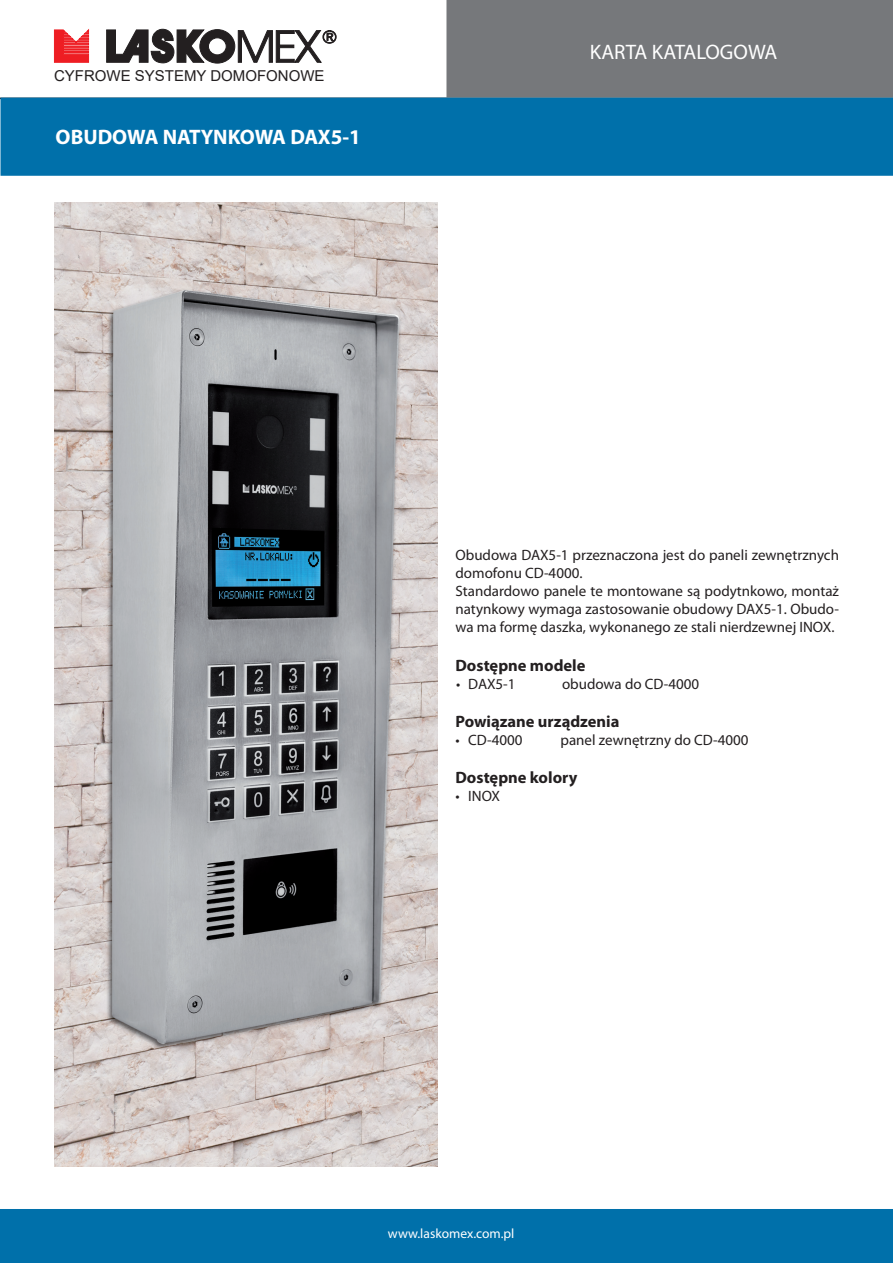
<style>
.page{position:relative;width:893px;height:1263px;background:#fff}
.page>*{position:absolute;margin:0;border:0;box-sizing:border-box;transform-origin:0 0}
.t1{font:700 21px "Myriad Pro";letter-spacing:-.005em;color:#fff}
.t2{font:21px "Myriad Pro";color:#fff}
.t3{font:700 16.5px "Myriad Pro";color:#231f20}
.t4{font:15px/18px "Myriad Pro";color:#231f20}
.t5{font:15px "Arial";color:#231f20}
.t6{font:13.5px "Myriad Pro";color:#fff}
</style>
<div class="page">
<svg style="left:54px;top:30px;width:35px;height:33px"></svg>
<svg style="left:106px;top:29px;width:230px;height:34px"></svg>
<div style="left:0;top:1209px;width:893px;height:54px;background:#0070aa"></div>
<div style="left:447px;top:1px;width:445px;height:96px;background:#76787b"></div>
<div style="left:446px;top:0;width:447px;height:98px;border:2px solid #76787b"></div>
<div style="left:1px;top:98px;width:891px;height:77px;background:#0070aa"></div>
<div style="left:0;top:98px;width:893px;height:78px;border:2px solid #0070aa"></div>
<img style="left:54px;top:203px;width:383px;height:963px">
<p class="t5" style="left:54px;top:65px;width:272px">CYFROWE SYSTEMY DOMOFONOWE</p>
<h1 class="t1" style="left:56px;top:123px;width:307px">OBUDOWA NATYNKOWA DAX5-1</h1>
<h1 class="t2" style="left:590px;top:39px;width:189px">KARTA KATALOGOWA</h1>
<p class="t4" style="left:455px;top:545px;width:385px">Obudowa DAX5-1 przeznaczona jest do paneli zewnętrznych domofonu CD-4000.<br>Standardowo panele te montowane są podytnkowo, montaż natynkowy wymaga zastosowanie obudowy DAX5-1. Obudo&shy;wa ma formę daszka, wykonanego ze stali nierdzewnej INOX.</p>
<p class="t3" style="left:455px;top:655px;width:131px">Dostępne modele</p>
<p class="t4" style="left:456px;top:675px;width:61px">• DAX5-1</p>
<p class="t4" style="left:562px;top:675px;width:139px">obudowa do CD-4000</p>
<p class="t3" style="left:455px;top:711px;width:166px">Powiązane urządzenia</p>
<p class="t4" style="left:455px;top:731px;width:69px">• CD-4000</p>
<p class="t4" style="left:560px;top:731px;width:189px">panel zewnętrzny do CD-4000</p>
<p class="t3" style="left:455px;top:767px;width:123px">Dostępne kolory</p>
<p class="t4" style="left:455px;top:787px;width:46px">• INOX</p>
<p class="t6" style="left:388px;top:1225px;width:128px">www.laskomex.com.pl</p>
</div>
